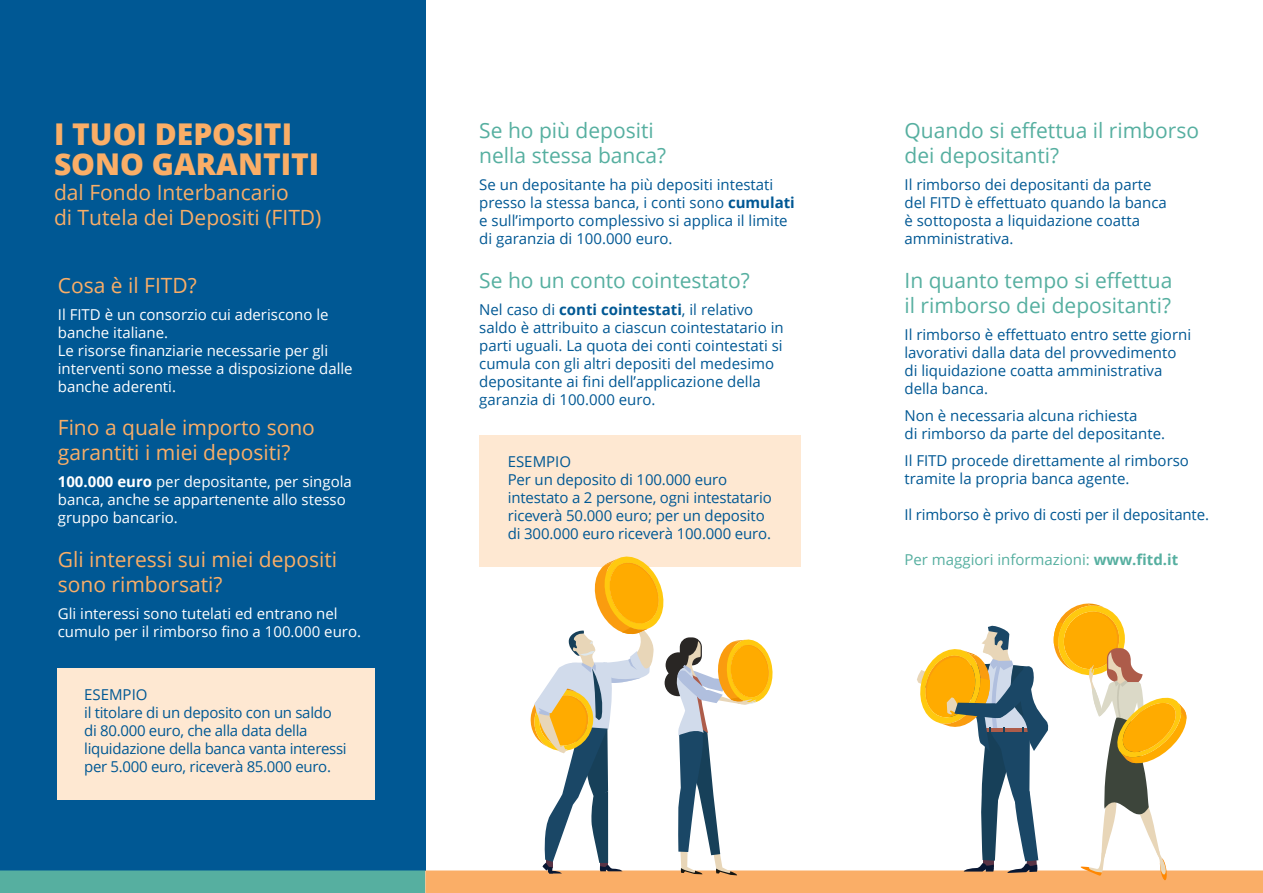
<style>
.page{position:relative;width:1263px;height:893px;background:#fff}
.page>*{position:absolute;margin:0;border:0;box-sizing:border-box;transform-origin:0 0}
.t1{font:800 30px/30px "Open Sans";color:#faae67}
.t2{font:21px/25.2px "Open Sans";color:#56afa0}
.t3{font:21px/25.2px "Open Sans";color:#faae67}
.t4{font:15px/18px "Open Sans";color:#005894}
.t5{font:15px/18px "Open Sans";color:#fff}
.t6{font:15px/18px "Open Sans";letter-spacing:-.02em;color:#005894}
.t7{font:15px "Open Sans";color:#56afa0}
.s1{font-weight:700}
</style>
<div class="page">
<div style="left:0;top:0;width:425px;height:870px;background:#005894"></div>
<div style="left:0;top:870px;width:425px;height:23px;background:#56afa0"></div>
<div style="left:425px;top:870px;width:838px;height:23px;background:#faae67"></div>
<div style="left:479px;top:435px;width:321px;height:131px;background:#fee8d2"></div>
<div style="left:58px;top:668px;width:317px;height:131px;background:#fee8d2"></div>
<div style="left:666px;top:652px;width:26px;height:26px;background:#292624;border-radius:50%"></div>
<div style="left:665px;top:669px;width:27px;height:27px;background:#292624;border-radius:50%"></div>
<svg style="left:677px;top:637px;width:98px;height:238px"></svg>
<svg style="left:530px;top:556px;width:136px;height:317px"></svg>
<svg style="left:916px;top:603px;width:273px;height:277px"></svg>
<p class="t1" style="left:54px;top:118px;width:267px">I TUOI DEPOSITI<br>SONO GARANTITI</p>
<p class="t3" style="left:54px;top:179px;width:236px">dal Fondo Interbancario</p>
<p class="t3" style="left:54px;top:205px;width:269px">di Tutela dei Depositi (FITD)</p>
<p class="t3" style="left:58px;top:272px;width:141px">Cosa è il FITD?</p>
<p class="t5" style="left:58px;top:305px;width:272px">Il FITD è un consorzio cui aderiscono le banche italiane.</p>
<p class="t5" style="left:58px;top:341px;width:296px">Le risorse finanziarie necessarie per gli interventi sono messe a disposizione dalle banche aderenti.</p>
<p class="t3" style="left:58px;top:414px;width:259px">Fino a quale importo sono garantiti i miei depositi?</p>
<p class="t5" style="left:58px;top:472px;width:296px"><span class="s1">100.000 euro</span> per depositante, per singola banca, anche se appartenente allo stesso gruppo bancario.</p>
<p class="t3" style="left:58px;top:546px;width:281px">Gli interessi sui miei depositi sono rimborsati?</p>
<p class="t5" style="left:58px;top:604px;width:305px">Gli interessi sono tutelati ed entrano nel cumulo per il rimborso fino a 100.000 euro.</p>
<p class="t4" style="left:84px;top:685px;width:65px">ESEMPIO</p>
<p class="t6" style="left:84px;top:703px;width:264px">il titolare di un deposito con un saldo di 80.000 euro, che alla data della liquidazione della banca vanta interessi per 5.000 euro, riceverà 85.000 euro.</p>
<p class="t2" style="left:479px;top:117px;width:176px">Se ho più depositi</p>
<p class="t2" style="left:479px;top:143px;width:188px">nella stessa banca?</p>
<p class="t4" style="left:479px;top:176px;width:317px">Se un depositante ha più depositi intestati presso la stessa banca, i conti sono <span class="s1">cumulati </span>e sull’importo complessivo si applica il limite di garanzia di 100.000 euro.</p>
<p class="t2" style="left:479px;top:267px;width:272px">Se ho un conto cointestato?</p>
<p class="t4" style="left:479px;top:300px;width:306px">Nel caso di <span class="s1">conti cointestati</span>, il relativo saldo è attribuito a ciascun cointestatario in parti uguali. La quota dei conti cointestati si cumula con gli altri depositi del medesimo depositante ai fini dell’applicazione della garanzia di 100.000 euro.</p>
<p class="t4" style="left:508px;top:452px;width:65px">ESEMPIO</p>
<p class="t4" style="left:508px;top:470px;width:266px">Per un deposito di 100.000 euro intestato a 2 persone, ogni intestatario riceverà 50.000 euro; per un deposito di 300.000 euro riceverà 100.000 euro.</p>
<p class="t2" style="left:904px;top:117px;width:296px">Quando si effettua il rimborso dei depositanti?</p>
<p class="t4" style="left:904px;top:176px;width:264px">Il rimborso dei depositanti da parte del FITD è effettuato quando la banca è sottoposta a liquidazione coatta amministrativa.</p>
<p class="t2" style="left:904px;top:267px;width:269px">In quanto tempo si effettua</p>
<p class="t2" style="left:904px;top:292px;width:268px">il rimborso dei depositanti?</p>
<p class="t4" style="left:904px;top:325px;width:288px">Il rimborso è effettuato entro sette giorni lavorativi dalla data del provvedimento</p>
<p class="t4" style="left:904px;top:361px;width:259px">di liquidazione coatta amministrativa</p>
<p class="t4" style="left:904px;top:379px;width:85px">della banca.</p>
<p class="t4" style="left:904px;top:406px;width:234px">Non è necessaria alcuna richiesta</p>
<p class="t4" style="left:904px;top:424px;width:262px">di rimborso da parte del depositante.</p>
<p class="t4" style="left:904px;top:451px;width:286px">Il FITD procede direttamente al rimborso tramite la propria banca agente.</p>
<p class="t4" style="left:904px;top:505px;width:306px">Il rimborso è privo di costi per il depositante.</p>
<p class="t7" style="left:904px;top:549px;width:275px">Per maggiori informazioni: <span class="s1">www.fitd.it</span></p>
</div>
